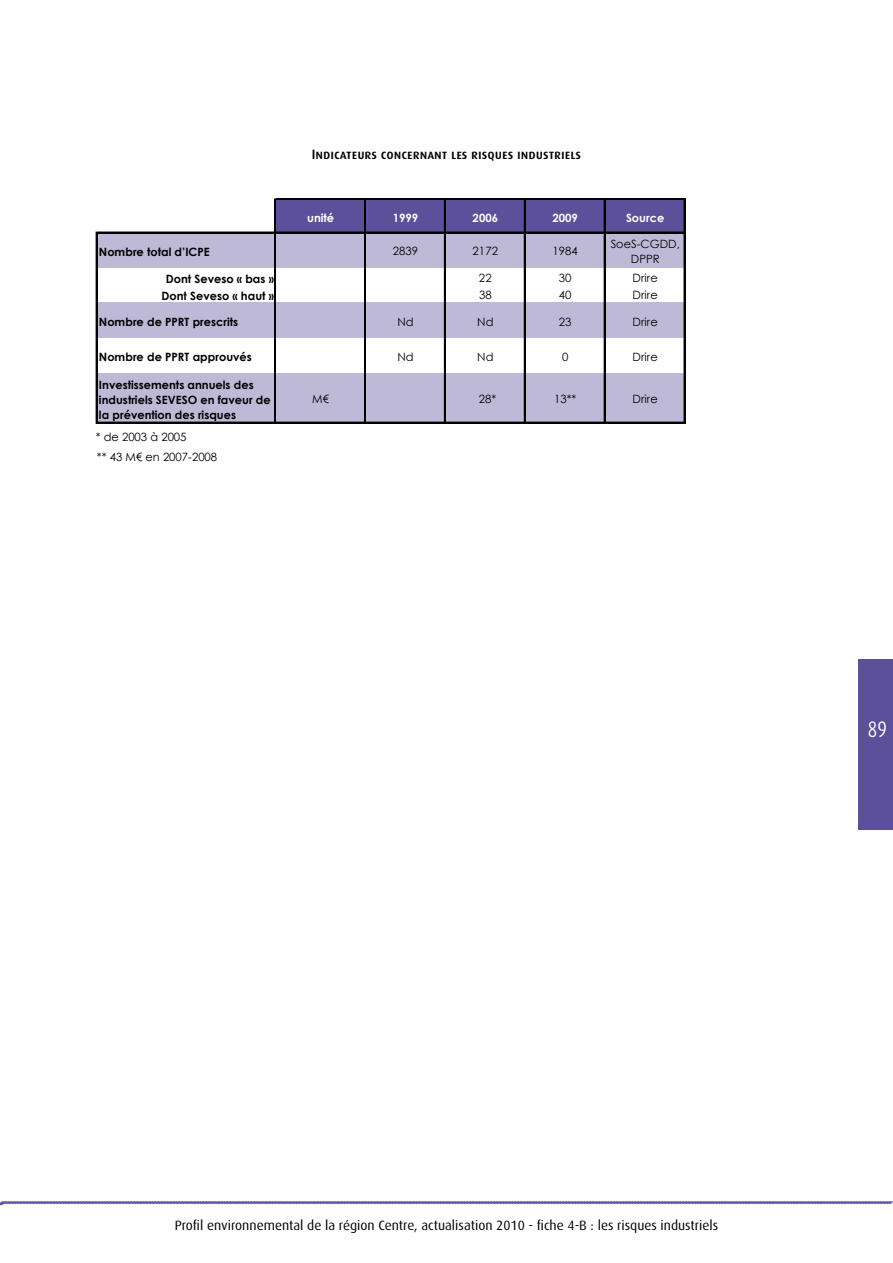
<style>
.page{position:relative;width:893px;height:1263px;background:#fff}
.page>*{position:absolute;margin:0;border:0;box-sizing:border-box;transform-origin:0 0}
.t1{font:22.5px "Dax OT";color:#fff;scale:.8 1}
.t2{font:13.5px "Dax OT";color:#000}
.t3{font:500 13.5px "Dax OT";color:#000}
.t4{font:700 11.4px/15px "Century Gothic";color:#000}
.t5{font:11.4px/15.1px "Century Gothic";color:#000;text-align:center}
.t6{font:700 11.4px "Century Gothic";color:#fff}
</style>
<div class="page">
<svg style="left:0;top:1201px;width:893px;height:5px"></svg>
<div style="left:859px;top:659px;width:34px;height:170px;background:#5b5099"></div>
<div style="left:275px;top:199px;width:410px;height:34px;background:#5b5099"></div>
<div style="left:97px;top:233px;width:588px;height:35px;background:#beb9d6"></div>
<div style="left:97px;top:303px;width:588px;height:35px;background:#beb9d6"></div>
<div style="left:97px;top:373px;width:588px;height:50px;background:#beb9d6"></div>
<hr style="left:274px;top:199px;width:1px;height:224px;background:#000">
<hr style="left:275px;top:199px;width:1px;height:224px;background:#000">
<hr style="left:364px;top:200px;width:2px;height:223px;background:#000">
<hr style="left:444px;top:200px;width:2px;height:223px;background:#000">
<hr style="left:524px;top:200px;width:1px;height:223px;background:#000">
<hr style="left:604px;top:200px;width:1px;height:223px;background:#000">
<hr style="left:684px;top:200px;width:1px;height:223px;background:#000">
<hr style="left:96px;top:232px;width:1px;height:191px;background:#000">
<hr style="left:276px;top:199px;width:409px;height:1px;background:#000">
<hr style="left:97px;top:232px;width:588px;height:1px;background:#000">
<hr style="left:97px;top:422px;width:588px;height:1px;background:#000">
<p class="t3" style="left:312px;top:147px;width:271px">Indicateurs concernant les risques industriels</p>
<p class="t6" style="left:307px;top:209px;width:29px">unité</p>
<p class="t6" style="left:393px;top:209px;width:27px">1999</p>
<p class="t6" style="left:473px;top:209px;width:27px">2006</p>
<p class="t6" style="left:552px;top:209px;width:27px">2009</p>
<p class="t6" style="left:626px;top:209px;width:40px">Source</p>
<p class="t4" style="left:99px;top:244px;width:112px">Nombre total d’ICPE</p>
<p class="t5" style="left:393px;top:244px;width:27px">2839</p>
<p class="t5" style="left:473px;top:244px;width:27px">2172</p>
<p class="t5" style="left:552px;top:244px;width:27px">1984</p>
<p class="t5" style="left:611px;top:236px;width:71px">SoeS-CGDD,<br>DPPR</p>
<p class="t4" style="left:166px;top:270px;width:110px">Dont Seveso « bas »</p>
<p class="t5" style="left:479px;top:270px;width:14px">22</p>
<p class="t5" style="left:559px;top:270px;width:14px">30</p>
<p class="t5" style="left:632px;top:270px;width:27px">Drire</p>
<p class="t4" style="left:161px;top:288px;width:114px">Dont Seveso « haut »</p>
<p class="t5" style="left:479px;top:287px;width:14px">38</p>
<p class="t5" style="left:559px;top:287px;width:14px">40</p>
<p class="t5" style="left:633px;top:287px;width:27px">Drire</p>
<p class="t4" style="left:99px;top:314px;width:141px">Nombre de PPRT prescrits</p>
<p class="t5" style="left:397px;top:314px;width:18px">Nd</p>
<p class="t5" style="left:477px;top:314px;width:18px">Nd</p>
<p class="t5" style="left:559px;top:314px;width:14px">23</p>
<p class="t5" style="left:632px;top:314px;width:27px">Drire</p>
<p class="t4" style="left:99px;top:349px;width:154px">Nombre de PPRT approuvés</p>
<p class="t5" style="left:397px;top:349px;width:18px">Nd</p>
<p class="t5" style="left:477px;top:349px;width:18px">Nd</p>
<p class="t5" style="left:562px;top:349px;width:8px">0</p>
<p class="t5" style="left:632px;top:349px;width:27px">Drire</p>
<p class="t4" style="left:99px;top:377px;width:173px">Investissements annuels des industriels SEVESO en faveur de la prévention des risques</p>
<p class="t5" style="left:312px;top:391px;width:18px">M€</p>
<p class="t5" style="left:479px;top:391px;width:19px">28*</p>
<p class="t5" style="left:554px;top:391px;width:24px">13**</p>
<p class="t5" style="left:633px;top:391px;width:27px">Drire</p>
<p class="t5" style="left:96px;top:429px;width:92px">* de 2003 à 2005</p>
<p class="t5" style="left:97px;top:449px;width:122px">** 43 M€ en 2007-2008</p>
<h1 class="t1" style="left:868px;top:716px;width:25px">89</h1>
<p class="t2" style="left:175px;top:1217px;width:545px">Profil environnemental de la région Centre, actualisation 2010 - fiche 4-B : les risques industriels</p>
</div>
